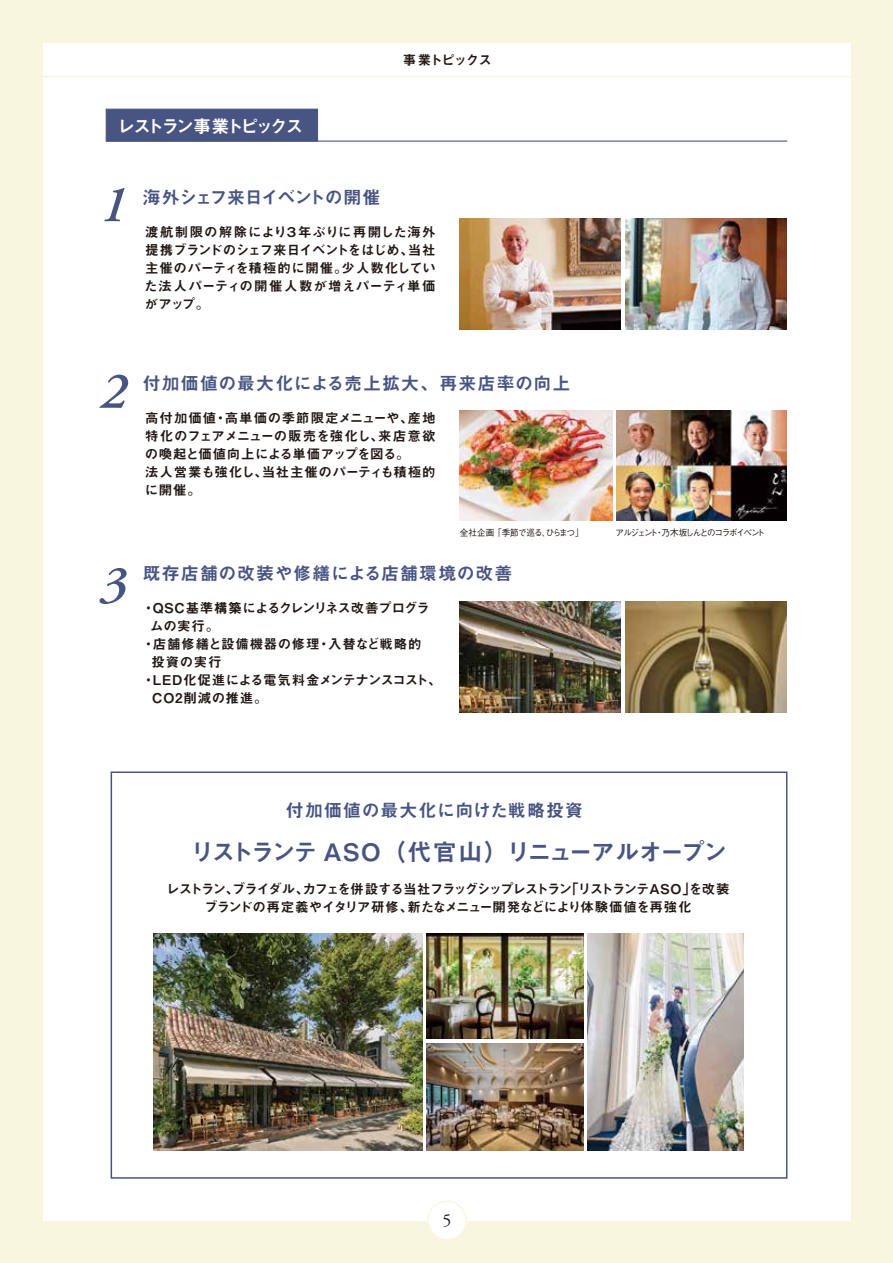
<style>
.page{position:relative;width:893px;height:1263px;background:#fff}
.page>*{position:absolute;margin:0;border:0;box-sizing:border-box;transform-origin:0 0}
.t1{font:italic 600 51.75px "Adobe Garamond";color:#485583}
.t2{font:24px "Midashi Go Pro MB31";letter-spacing:-.095em;color:#485583}
.t3{font:18px "Midashi Go Pro MB31";letter-spacing:.06em;color:#485583}
.t4{font:18px "Midashi Go Pro MB31";letter-spacing:.03em;color:#485583}
.t5{font:18px "Midashi Go Pro MB31";letter-spacing:-.04em;color:#485583}
.t6{font:18px "Midashi Go Pro MB31";letter-spacing:-.165em;color:#fff}
.t7{font:18px "Adobe Garamond Pro";color:#221815}
.t8{font:13.5px/18px "Midashi Go Pro MB31";letter-spacing:-.005em;color:#221815;text-align:justify}
.t9{font:13.5px/18px "Midashi Go Pro MB31";letter-spacing:.03em;color:#221815}
.t10{font:13.5px/18px "Midashi Go Pro MB31";letter-spacing:-.085em;color:#221815;text-align:center}
.t11{font:13.5px "Midashi Go Pro MB31";letter-spacing:.06em;color:#221815}
.t12{font:13.5px "Midashi Go Pro MB31";letter-spacing:-.035em;color:#221815}
.t13{font:13.5px "Midashi Go Pro MB31";letter-spacing:-.045em;color:#221815}
.t14{font:13.5px "Midashi Go Pro MB31";letter-spacing:-.09em;color:#221815}
.t15{font:500 9px "Gothic BBB Pro";letter-spacing:-.145em;color:#221815;scale:.95 1}
.t16{font:500 9px "Gothic BBB Pro";letter-spacing:-.065em;color:#221815;scale:.95 1}
</style>
<div class="page">
<div style="left:1px;top:0;width:892px;height:1263px;background:#f8f6de"></div>
<div style="left:43px;top:43px;width:808px;height:1177px;background:#fff"></div>
<hr style="left:0;top:0;width:1px;height:1263px;background:#f8f6de">
<hr style="left:43px;top:76px;width:808px;height:1px;background:#f8f6de">
<hr style="left:106px;top:141px;width:681px;height:1px;background:#485583">
<div style="left:106px;top:109px;width:212px;height:33px;background:#485583;border:1px solid #485583"></div>
<img style="left:459px;top:219px;width:162px;height:110px">
<img style="left:625px;top:219px;width:162px;height:110px">
<img style="left:459px;top:602px;width:162px;height:110px">
<img style="left:427px;top:934px;width:156px;height:104px">
<img style="left:587px;top:934px;width:157px;height:217px">
<img style="left:154px;top:934px;width:269px;height:217px">
<img style="left:427px;top:1044px;width:156px;height:107px">
<img style="left:625px;top:602px;width:162px;height:110px">
<img style="left:459px;top:410px;width:153px;height:111px">
<img style="left:617px;top:410px;width:170px;height:111px">
<div style="left:111px;top:771px;width:676px;height:408px;border:2px solid #485583"></div>
<div style="left:428px;top:1201px;width:38px;height:39px;background:#fff;border-radius:50%"></div>
<div style="left:427px;top:1200px;width:40px;height:40px;border:1px solid #f8f6de;border-radius:50%"></div>
<h3 class="t6" style="left:117px;top:111px;width:188px">レストラン事業トピックス</h3>
<p class="t14" style="left:403px;top:50px;width:91px">事業トピックス</p>
<h1 class="t1" style="left:98px;top:176px;width:28px">1</h1>
<h3 class="t5" style="left:143px;top:183px;width:239px">海外シェフ来日イベントの開催</h3>
<p class="t8" style="left:144px;top:221px;width:293px">渡航制限の解除により３年ぶりに再開した海外提携ブランドのシェフ来日イベントをはじめ、当社主催のパーティを積極的に開催。少人数化していた法人パーティの開催人数が増えパーティ単価がアップ。</p>
<h1 class="t1" style="left:98px;top:363px;width:28px">2</h1>
<h1 class="t1" style="left:98px;top:556px;width:28px">3</h1>
<h3 class="t3" style="left:143px;top:369px;width:429px">付加価値の最大化による売上拡大、再来店率の向上</h3>
<p class="t9" style="left:145px;top:407px;width:292px">高付加価値・高単価の季節限定メニューや、産地特化のフェアメニューの販売を強化し、来店意欲の喚起と価値向上による単価アップを図る。<br>法人営業も強化し、当社主催のパーティも積極的に開催。</p>
<p class="t16" style="left:460px;top:525px;width:132px">全社企画 「季節で巡る、ひらまつ」</p>
<p class="t15" style="left:615px;top:525px;width:159px">アルジェント・乃木坂しんとのコラボイベント</p>
<h3 class="t4" style="left:143px;top:559px;width:371px">既存店舗の改装や修繕による店舗環境の改善</h3>
<p class="t13" style="left:142px;top:597px;width:290px">・QSC基準構築によるクレンリネス改善プログラ</p>
<p class="t8" style="left:150px;top:616px;width:71px">ムの実行。</p>
<p class="t11" style="left:142px;top:633px;width:281px">・店舗修繕と設備機器の修理・入替など戦略的</p>
<p class="t8" style="left:152px;top:652px;width:71px">投資の実行</p>
<p class="t12" style="left:142px;top:669px;width:301px">・LED化促進による電気料金メンテナンスコスト、</p>
<p class="t11" style="left:152px;top:687px;width:117px">CO2削減の推進。</p>
<h3 class="t3" style="left:286px;top:796px;width:299px">付加価値の最大化に向けた戦略投資</h3>
<h2 class="t2" style="left:190px;top:833px;width:538px">リストランテ ASO（代官山）リニューアルオープン</h2>
<p class="t10" style="left:166px;top:878px;width:565px">レストラン、ブライダル、カフェを併設する 当社フラッグシップレストラン「リストランテASO」を改装ブランドの再定義やイタリア研修、新たなメニュー開発などにより体験価値を再強化</p>
<h3 class="t7" style="left:442px;top:1210px;width:10px">5</h3>
</div>
